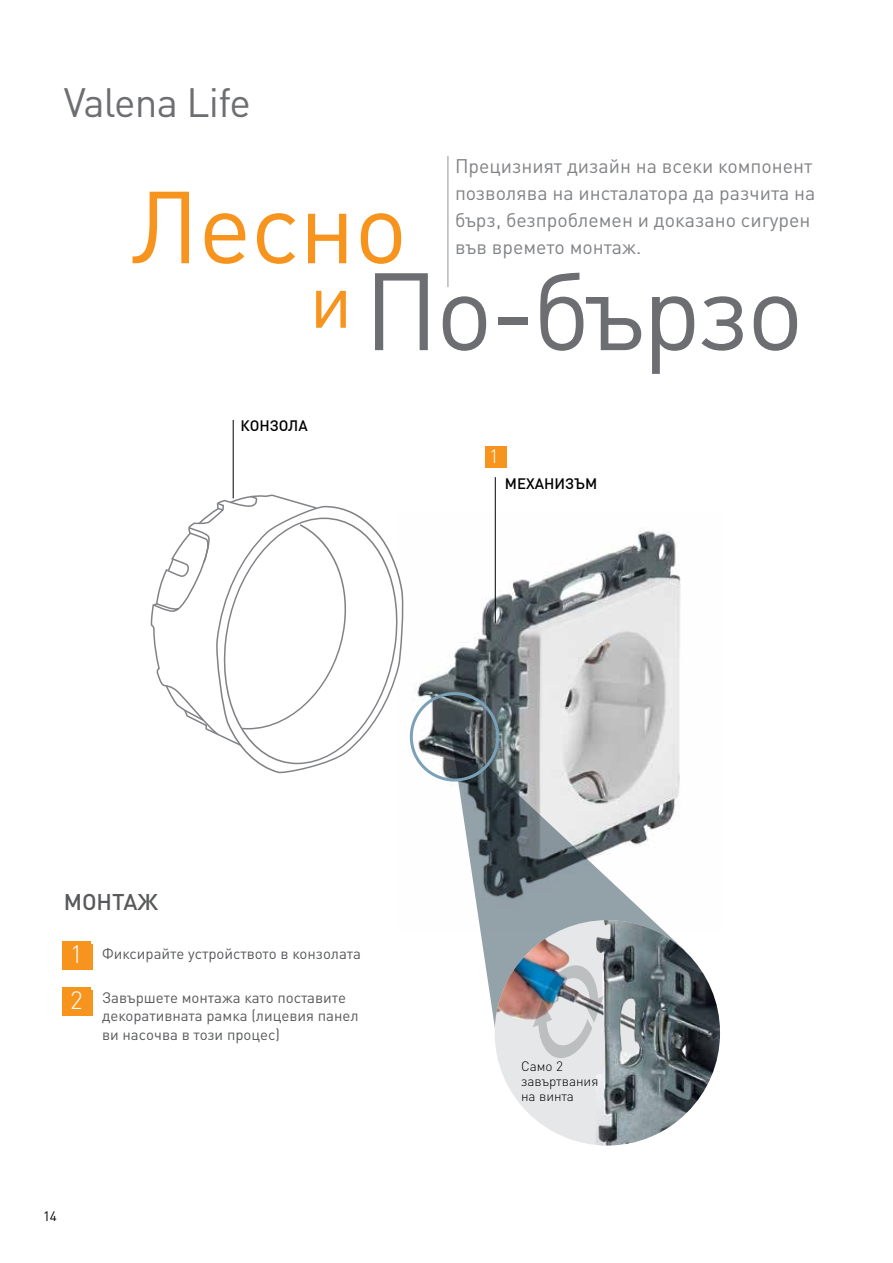
<style>
.page{position:relative;width:893px;height:1263px;background:#fff}
.page>*{position:absolute;margin:0;border:0;box-sizing:border-box;transform-origin:0 0}
.t1{font:108px "DIN Pro";letter-spacing:-.03em;color:#6d6e71}
.t2{font:100.5px "DIN Pro";letter-spacing:-.01em;color:#f7941e}
.t3{font:40.5px "DIN Pro";letter-spacing:-.02em;color:#6d6e71}
.t4{font:300 24.75px/46.5px "DIN Pro";color:#fff}
.t5{font:500 22.5px "DIN Pro";color:#58595b}
.t6{font:19.5px/27px "DIN Pro";color:#808285}
.t7{font:300 18.9px "DIN Pro";color:#fff}
.t8{font:15px/18px "DIN Pro";color:#58595b}
.t9{font:500 15px "DIN Pro";color:#000}
.t10{font:300 13.5px/15px "DIN Pro";color:#000}
.t11{font:13.5px "DIN Pro";color:#000}
</style>
<div class="page">
<img style="left:419px;top:512px;width:262px;height:270px">
<hr style="left:448px;top:156px;width:1px;height:131px;background:#939598">
<div style="left:62px;top:941px;width:29px;height:28px;background:#f7941e"></div>
<div style="left:70px;top:944px;width:22px;height:25px;background:#f7941e"></div>
<div style="left:62px;top:987px;width:29px;height:29px;background:#f7941e"></div>
<div style="left:70px;top:990px;width:22px;height:26px;background:#f7941e"></div>
<svg style="left:241px;top:514px;width:178px;height:260px"></svg>
<svg style="left:151px;top:494px;width:206px;height:253px"></svg>
<hr style="left:233px;top:420px;width:1px;height:78px;background:#000">
<hr style="left:495px;top:477px;width:1px;height:146px;background:#000">
<div style="left:485px;top:446px;width:21px;height:21px;background:#f7941e"></div>
<div style="left:489px;top:449px;width:17px;height:19px;background:#f7941e"></div>
<svg style="left:451px;top:731px;width:230px;height:327px"></svg>
<div style="left:410px;top:692px;width:89px;height:89px;border:3px solid #7aa1b7;border-radius:50%"></div>
<div style="left:495px;top:920px;width:225px;height:225px;background:#e6e7e8;border-radius:113px"></div>
<img style="left:496px;top:939px;width:74px;height:81px">
<img style="left:594px;top:920px;width:126px;height:225px">
<img style="left:533px;top:964px;width:71px;height:95px">
<h3 class="t3" style="left:64px;top:75px;width:189px">Valena Life</h3>
<p class="t6" style="left:455px;top:152px;width:362px">Прецизният дизайн на всеки компонент позволява на инсталатора да разчита на бърз, безпроблемен и доказано сигурен във времето монтаж.</p>
<h2 class="t2" style="left:131px;top:159px;width:278px">Лесно</h2>
<h1 class="t1" style="left:309px;top:238px;width:496px"><sup>и</sup> По-бързо</h1>
<p class="t9" style="left:241px;top:415px;width:69px">КОНЗОЛА</p>
<p class="t7" style="left:489px;top:442px;width:11px">1</p>
<p class="t9" style="left:505px;top:473px;width:94px">МЕХАНИЗЪМ</p>
<p class="t5" style="left:64px;top:887px;width:96px">МОНТАЖ</p>
<p class="t8" style="left:102px;top:944px;width:260px">Фиксирайте устройството в конзолата</p>
<p class="t8" style="left:102px;top:988px;width:258px">Завършете монтажа като поставите декоративната рамка (лицевия панел ви насочва в този процес)</p>
<p class="t4" style="left:70px;top:929px;width:14px">1<br>2</p>
<p class="t11" style="left:43px;top:1205px;width:15px">14</p>
<p class="t10" style="left:521px;top:1057px;width:79px">Само 2 завъртвания на винта</p>
</div>
